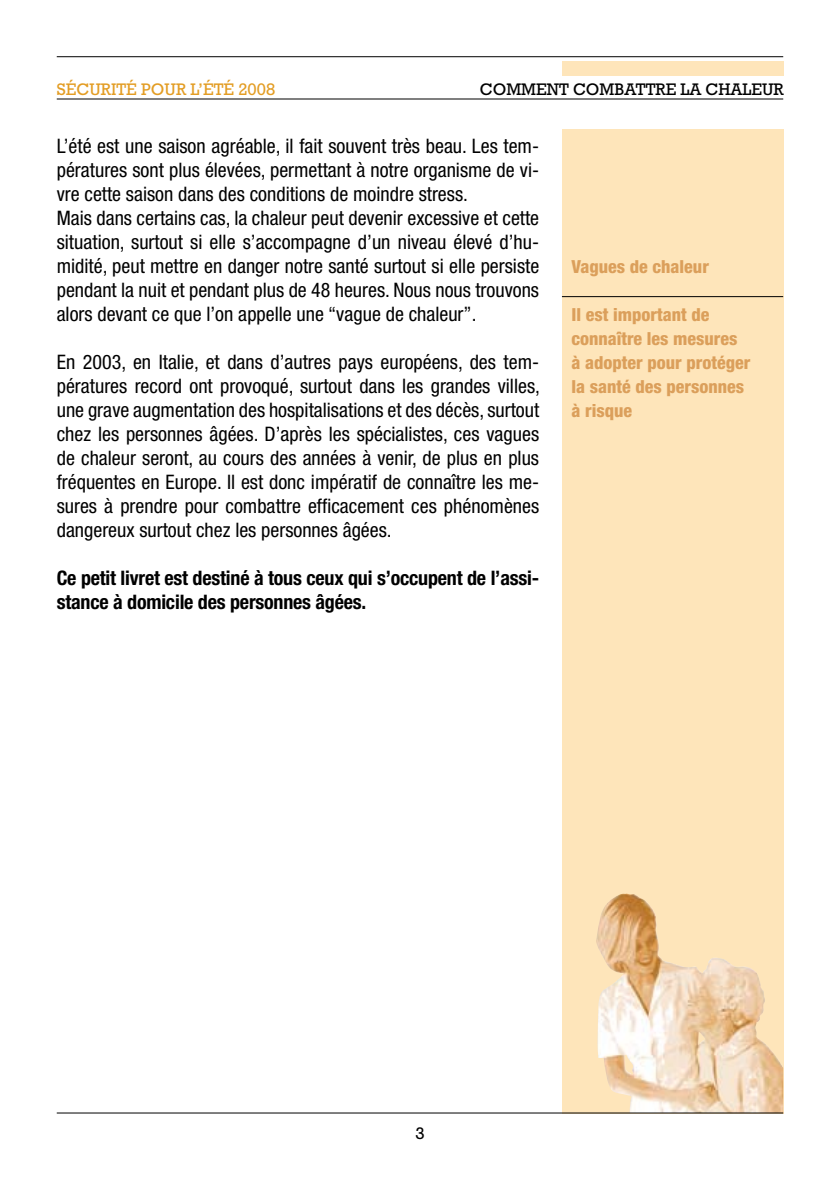
<style>
.page{position:relative;width:840px;height:1191px;background:#fff}
.page>*{position:absolute;margin:0;border:0;box-sizing:border-box;transform-origin:0 0}
.t1{font:condensed 20px/24px "Helvetica Neue";color:#000}
.t2{font:700 condensed 20px/24px "Helvetica Neue";letter-spacing:-.01em;color:#000}
.t3{font:800 condensed 18px/24px "Helvetica Neue";color:#db9f5b}
.t4{font:17px "Rockwell";color:#000}
.t5{font:17px "Rockwell";color:#e39d24}
</style>
<div class="page">
<div style="left:561px;top:129px;width:221px;height:984px;background:#fee5ba"></div>
<hr style="left:57px;top:56px;width:725px;height:1px;background:#000">
<hr style="left:57px;top:99px;width:725px;height:1px;background:#000">
<div style="left:561px;top:62px;width:221px;height:14px;background:#fee5ba"></div>
<img style="left:596px;top:893px;width:186px;height:219px">
<hr style="left:57px;top:1112px;width:725px;height:1px;background:#000">
<hr style="left:561px;top:296px;width:221px;height:1px;background:#000">
<p class="t5" style="left:57px;top:79px;width:220px">SÉCURITÉ POUR L’ÉTÉ 2008</p>
<p class="t4" style="left:479px;top:79px;width:305px">COMMENT COMBATTRE LA CHALEUR</p>
<p class="t1" style="left:57px;top:133px;width:483px">L’été est une saison agréable, il fait souvent très beau. Les tem&shy;pératures sont plus élevées, permettant à notre organisme de vi&shy;vre cette saison dans des conditions de moindre stress.<br>Mais dans certains cas, la chaleur peut devenir excessive et cette situation, surtout si elle s’accompagne d’un niveau élevé d’hu&shy;midité, peut mettre en danger notre santé surtout si elle persiste pendant la nuit et pendant plus de 48 heures. Nous nous trouvons alors devant ce que l’on appelle une “vague de chaleur”.</p>
<p class="t1" style="left:57px;top:349px;width:484px;text-align:justify">En 2003, en Italie, et dans d’autres pays européens, des tem&shy;pératures record ont provoqué, surtout dans les grandes villes, une grave augmentation des hospitalisations et des décès, surtout chez les personnes âgées. D’après les spécialistes, ces vagues de chaleur seront, au cours des années à venir, de plus en plus fréquentes en Europe. Il est donc impératif de connaître les me&shy;sures à prendre pour combattre efficacement ces phénomènes dangereux surtout chez les personnes âgées.</p>
<p class="t2" style="left:57px;top:565px;width:483px">Ce petit livret est destiné à tous ceux qui s’occupent de l’assi&shy;stance à domicile des personnes âgées.</p>
<p class="t3" style="left:571px;top:254px;width:139px">Vagues de chaleur</p>
<p class="t3" style="left:571px;top:302px;width:180px">Il est important de connaître les mesures à adopter pour protéger la santé des personnes à risque</p>
<p class="t4" style="left:415px;top:1122px;width:11px">3</p>
</div>
